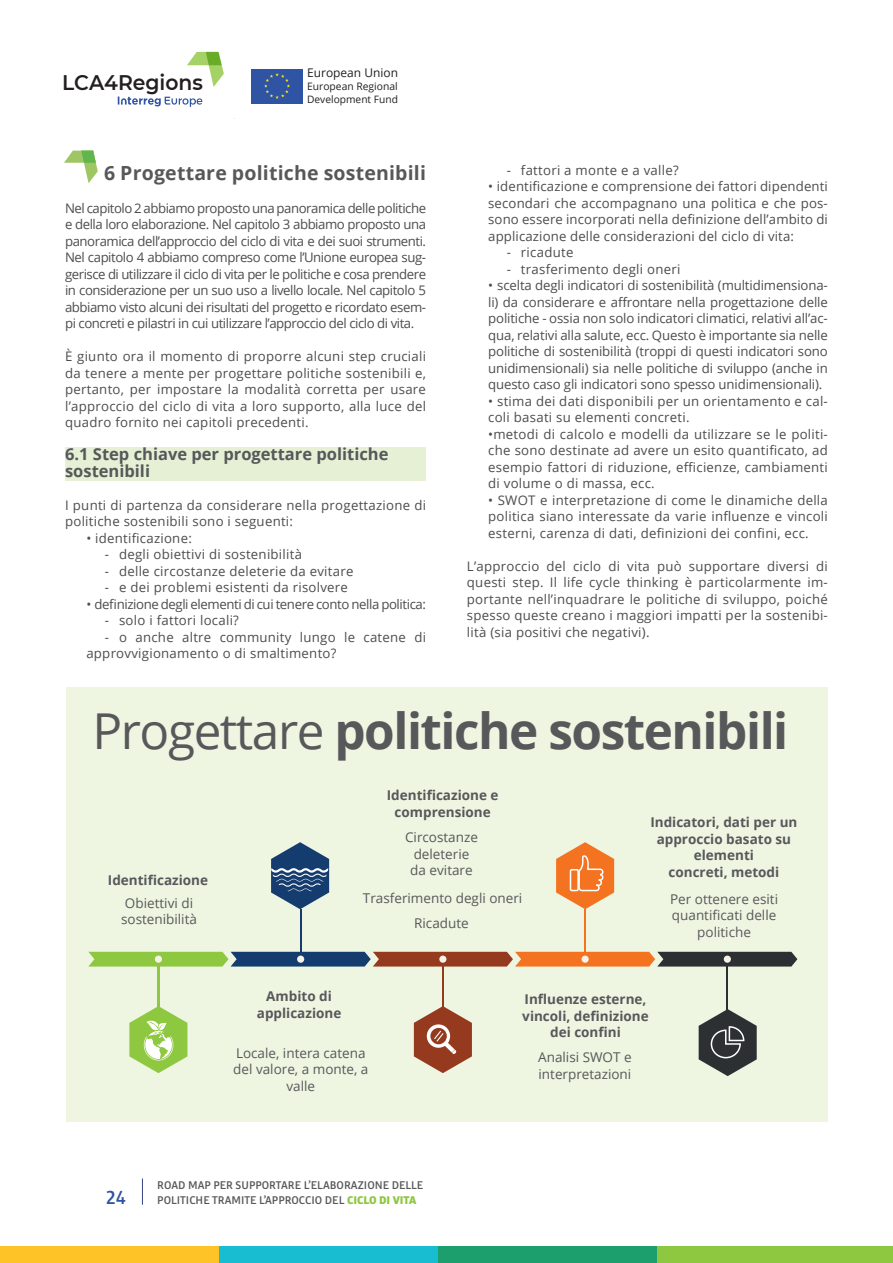
<style>
.page{position:relative;width:893px;height:1263px;background:#fff}
.page>*{position:absolute;margin:0;border:0;box-sizing:border-box;transform-origin:0 0}
.t1{font:700 49.5px "Open Sans";letter-spacing:-.03em;color:#57585a}
.t2{font:600 21.15px "Montserrat";color:#231f20;scale:.96 1}
.t3{font:500 20.25px "Bulo";color:#2f54a4}
.t4{font:700 19.5px "Open Sans";letter-spacing:.01em;color:#57585a}
.t5{font:700 16.5px/16.5px "Open Sans";color:#57585a}
.t6{font:13.5px/16.5px "Open Sans";color:#57585a;text-align:center}
.t7{font:700 13.5px/16.5px "Open Sans";color:#57585a;text-align:center}
.t8{font:13.2px/16.5px "Open Sans";letter-spacing:.02em;color:#4b4c4d;text-align:justify}
.t9{font:13.2px "Open Sans";letter-spacing:-.03em;color:#4b4c4d}
.t10{font:500 12px/15px "Bulo";color:#57585a}
.t11{font:12px "Open Sans";color:#231f20}
.t12{font:10.35px "Open Sans";color:#231f20}
.t13{font:10.2px "Open Sans";color:#231f20}
.s1{font-weight:400}
.s2{font-weight:900;color:#8ec740}
</style>
<div class="page">
<div style="left:65px;top:448px;width:361px;height:33px;background:#e5f0d5"></div>
<div style="left:251px;top:69px;width:52px;height:34px;background:#2f54a4"></div>
<svg style="left:264px;top:73px;width:26px;height:26px"></svg>
<svg style="left:118px;top:97px;width:84px;height:10px"></svg>
<svg style="left:187px;top:52px;width:37px;height:35px"></svg>
<svg style="left:142px;top:1178px;width:1px;height:27px"></svg>
<div style="left:0;top:1247px;width:219px;height:16px;background:#fec427"></div>
<div style="left:219px;top:1247px;width:219px;height:16px;background:#18bdd2"></div>
<div style="left:438px;top:1247px;width:219px;height:16px;background:#1d9e6d"></div>
<div style="left:657px;top:1247px;width:236px;height:16px;background:#8ec740"></div>
<svg style="left:64px;top:151px;width:34px;height:32px"></svg>
<div style="left:67px;top:687px;width:761px;height:435px;background:#eef6e2"></div>
<svg style="left:88px;top:952px;width:709px;height:14px;background:#7e6843"></svg>
<hr style="left:157px;top:959px;width:3px;height:50px;background:#8ec740">
<hr style="left:300px;top:909px;width:1px;height:50px;background:#153c6f">
<hr style="left:442px;top:959px;width:2px;height:50px;background:#95391f">
<hr style="left:584px;top:909px;width:2px;height:50px;background:#f47321">
<hr style="left:727px;top:959px;width:1px;height:50px;background:#2c3032">
<div style="left:155px;top:955px;width:7px;height:8px;background:#f7f2e8;border-radius:50%"></div>
<div style="left:297px;top:955px;width:7px;height:8px;background:#f7f2e8;border-radius:50%"></div>
<div style="left:439px;top:955px;width:7px;height:8px;background:#f7f2e8;border-radius:50%"></div>
<div style="left:582px;top:955px;width:7px;height:8px;background:#f7f2e8;border-radius:50%"></div>
<div style="left:724px;top:955px;width:7px;height:8px;background:#f7f2e8;border-radius:50%"></div>
<svg style="left:129px;top:1007px;width:58px;height:66px"></svg>
<svg style="left:271px;top:842px;width:58px;height:67px"></svg>
<svg style="left:414px;top:1006px;width:58px;height:67px"></svg>
<svg style="left:556px;top:842px;width:58px;height:67px"></svg>
<div style="left:570px;top:869px;width:9px;height:22px;border:2px solid #fff"></div>
<svg style="left:699px;top:1009px;width:58px;height:67px"></svg>
<h2 class="t2" style="left:62px;top:67px;width:148px">LCA4Regions</h2>
<p class="t11" style="left:307px;top:65px;width:92px">European Union</p>
<p class="t12" style="left:307px;top:79px;width:92px">European Regional</p>
<p class="t13" style="left:307px;top:92px;width:92px">Development Fund</p>
<p class="t4" style="left:104px;top:159px;width:323px">6 Progettare politiche sostenibili</p>
<p class="t8" style="left:65px;top:199px;width:362px">Nel capitolo 2 abbiamo proposto una panoramica delle politiche e della loro elaborazione. Nel capitolo 3 abbiamo proposto una panoramica dell’approccio del ciclo di vita e dei suoi strumenti.<br>Nel capitolo 4 abbiamo compreso come l’Unione europea sug&shy;gerisce di utilizzare il ciclo di vita per le politiche e cosa prendere in considerazione per un suo uso a livello locale. Nel capitolo 5 abbiamo visto alcuni dei risultati del progetto e ricordato esem&shy;pi concreti e pilastri in cui utilizzare l’approccio del ciclo di vita.</p>
<p class="t8" style="left:65px;top:348px;width:362px">È giunto ora il momento di proporre alcuni step cruciali da tenere a mente per progettare politiche sostenibili e, pertanto, per impostare la modalità corretta per usare l’approccio del ciclo di vita a loro supporto, alla luce del quadro fornito nei capitoli precedenti.</p>
<p class="t5" style="left:65px;top:446px;width:325px">6.1 Step chiave per progettare politiche sostenibili</p>
<p class="t8" style="left:65px;top:496px;width:362px">I punti di partenza da considerare nella progettazione di politiche sostenibili sono i seguenti:</p>
<p class="t8" style="left:86px;top:529px;width:107px">• identificazione:</p>
<p class="t8" style="left:105px;top:546px;width:199px">- degli obiettivi di sostenibilità</p>
<p class="t8" style="left:105px;top:562px;width:250px">- delle circostanze deleterie da evitare</p>
<p class="t8" style="left:105px;top:579px;width:245px">- e dei problemi esistenti da risolvere</p>
<p class="t9" style="left:86px;top:595px;width:341px">• definizione degli elementi di cui tenere conto nella politica:</p>
<p class="t8" style="left:105px;top:612px;width:136px">- solo i fattori locali?</p>
<p class="t8" style="left:86px;top:628px;width:341px;text-indent:18px">- o anche altre community lungo le catene di approvvigionamento o di smaltimento?</p>
<p class="t8" style="left:507px;top:161px;width:174px">- fattori a monte e a valle?</p>
<p class="t8" style="left:488px;top:178px;width:341px">• identificazione e comprensione dei fattori dipendenti secondari che accompagnano una politica e che pos&shy;sono essere incorporati nella definizione dell’ambito di applicazione delle considerazioni del ciclo di vita:</p>
<p class="t8" style="left:507px;top:244px;width:68px">- ricadute</p>
<p class="t8" style="left:507px;top:260px;width:175px">- trasferimento degli oneri</p>
<p class="t8" style="left:488px;top:277px;width:341px">• scelta degli indicatori di sostenibilità (multidimensiona&shy;li) da considerare e affrontare nella progettazione delle politiche - ossia non solo indicatori climatici, relativi all’ac&shy;qua, relativi alla salute, ecc. Questo è importante sia nelle politiche di sostenibilità (troppi di questi indicatori sono unidimensionali) sia nelle politiche di sviluppo (anche in questo caso gli indicatori sono spesso unidimensionali).</p>
<p class="t8" style="left:488px;top:392px;width:341px">• stima dei dati disponibili per un orientamento e cal&shy;coli basati su elementi concreti.</p>
<p class="t8" style="left:488px;top:425px;width:341px">•metodi di calcolo e modelli da utilizzare se le politi&shy;che sono destinate ad avere un esito quantificato, ad esempio fattori di riduzione, efficienze, cambiamenti di volume o di massa, ecc.</p>
<p class="t8" style="left:488px;top:491px;width:341px">• SWOT e interpretazione di come le dinamiche della politica siano interessate da varie influenze e vincoli esterni, carenza di dati, definizioni dei confini, ecc.</p>
<p class="t8" style="left:467px;top:557px;width:362px">L’approccio del ciclo di vita può supportare diversi di questi step. Il life cycle thinking è particolarmente im&shy;portante nell’inquadrare le politiche di sviluppo, poiché spesso queste creano i maggiori impatti per la sostenibi&shy;lità (sia positivi che negativi).</p>
<p class="t1" style="left:93px;top:696px;width:697px"><span class="s1">Progettare</span> politiche sostenibili</p>
<p class="t7" style="left:108px;top:872px;width:102px">Identificazione</p>
<p class="t6" style="left:125px;top:894px;width:70px">Obiettivi di</p>
<p class="t6" style="left:121px;top:911px;width:77px">sostenibilità</p>
<p class="t7" style="left:266px;top:988px;width:67px">Ambito di</p>
<p class="t7" style="left:257px;top:1004px;width:86px">applicazione</p>
<p class="t7" style="left:387px;top:787px;width:113px">Identificazione e comprensione</p>
<p class="t6" style="left:405px;top:829px;width:74px">Circostanze</p>
<p class="t6" style="left:414px;top:845px;width:57px">deleterie</p>
<p class="t6" style="left:410px;top:862px;width:64px">da evitare</p>
<p class="t6" style="left:363px;top:890px;width:161px">Trasferimento degli oneri</p>
<p class="t6" style="left:414px;top:914px;width:56px">Ricadute</p>
<p class="t7" style="left:650px;top:814px;width:149px">Indicatori, dati per un approccio basato su elementi</p>
<p class="t7" style="left:668px;top:863px;width:112px">concreti, metodi</p>
<p class="t6" style="left:670px;top:890px;width:110px">Per ottenere esiti</p>
<p class="t6" style="left:672px;top:907px;width:106px">quantificati delle</p>
<p class="t6" style="left:697px;top:923px;width:55px">politiche</p>
<p class="t7" style="left:525px;top:991px;width:123px">Influenze esterne,</p>
<p class="t7" style="left:522px;top:1007px;width:128px">vincoli, definizione</p>
<p class="t7" style="left:550px;top:1024px;width:72px">dei confini</p>
<p class="t6" style="left:233px;top:1044px;width:137px">Locale, intera catena del valore, a monte, a valle</p>
<p class="t6" style="left:538px;top:1049px;width:95px">Analisi SWOT e</p>
<p class="t6" style="left:538px;top:1065px;width:94px">interpretazioni</p>
<p class="t3" style="left:106px;top:1184px;width:22px">24</p>
<p class="t10" style="left:157px;top:1178px;width:267px">ROAD MAP PER SUPPORTARE L’ELABORAZIONE DELLE<br>POLITICHE TRAMITE L’APPROCCIO DEL <span class="s2">CICLO DI VITA</span></p>
</div>
